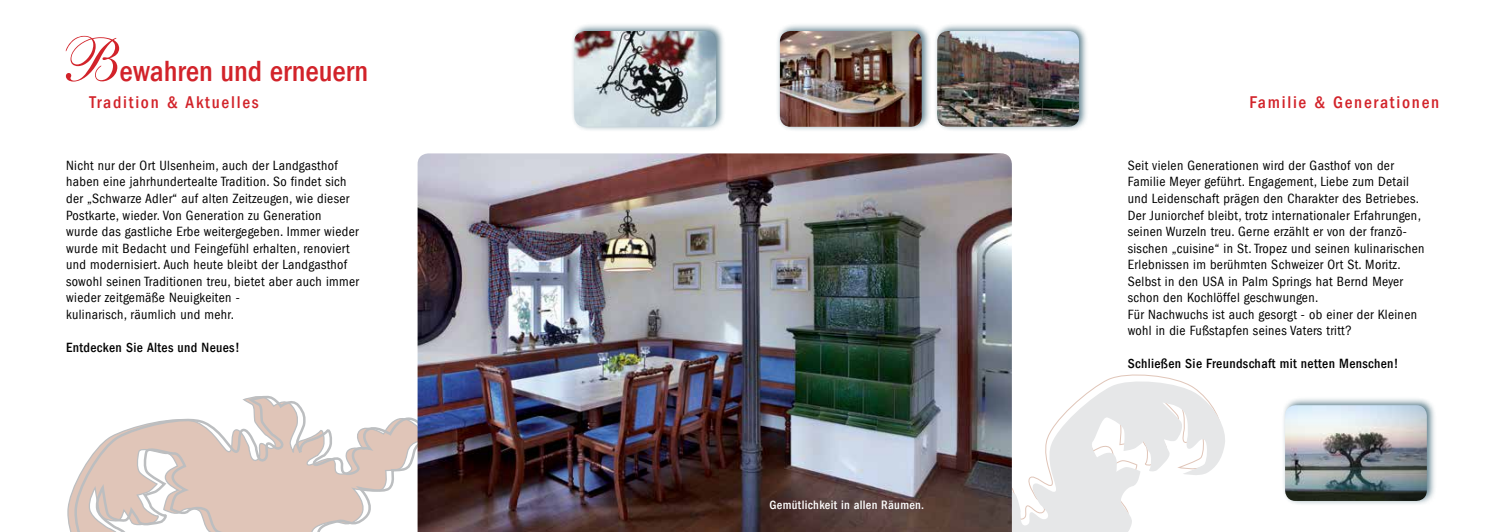
<style>
.page{position:relative;width:1496px;height:532px;background:#fff}
.page>*{position:absolute;margin:0;border:0;box-sizing:border-box;transform-origin:0 0}
.t1{font:500 condensed 30px "Franklin Gothic LT";color:#d2232a}
.t2{font:500 condensed 17.5px "Franklin Gothic LT";letter-spacing:.1em;color:#d2232a}
.t3{font:condensed 13.75px/16.5px "Franklin Gothic LT";letter-spacing:.025em;color:#000}
.t4{font:500 condensed 13.75px "Franklin Gothic LT";letter-spacing:.025em;color:#000}
.t5{font:500 condensed 12.5px "Franklin Gothic LT";letter-spacing:.025em;color:#fff}
.s1{font-family:"English 111 Vivace BT";font-weight:400;font-stretch:normal;font-size:60px}
</style>
<div class="page">
<svg style="left:1011px;top:377px;width:214px;height:154px"></svg>
<svg style="left:67px;top:484px;width:8px;height:47px"></svg>
<svg style="left:75px;top:395px;width:342px;height:136px"></svg>
<img style="left:417px;top:153px;width:594px;height:378px">
<div style="left:570px;top:22px;width:155px;height:110px;background:#295567;opacity:.75"></div>
<img style="left:574px;top:31px;width:142px;height:96px">
<div style="left:776px;top:22px;width:155px;height:110px;background:#295567;opacity:.75"></div>
<img style="left:780px;top:31px;width:141px;height:96px">
<div style="left:1281px;top:396px;width:155px;height:110px;background:#295567;opacity:.75"></div>
<img style="left:1284px;top:405px;width:142px;height:95px">
<div style="left:933px;top:22px;width:155px;height:110px;background:#295567;opacity:.75"></div>
<img style="left:937px;top:31px;width:142px;height:96px">
<h1 class="t1" style="left:57px;top:54px;width:313px"><span class="s1">B</span>ewahren und erneuern</h1>
<p class="t2" style="left:89px;top:92px;width:171px">Tradition &amp; Aktuelles</p>
<p class="t3" style="left:66px;top:157px;width:294px">Nicht nur der Ort Ulsenheim, auch der Landgasthof haben eine jahrhundertealte Tradition. So findet sich der „Schwarze Adler“ auf alten Zeitzeugen, wie dieser Postkarte, wieder. Von Generation zu Generation<br>wurde das gastliche Erbe weitergegeben. Immer wieder wurde mit Bedacht und Feingefühl erhalten, renoviert und modernisiert. Auch heute bleibt der Landgasthof sowohl seinen Traditionen treu, bietet aber auch immer wieder zeitgemäße Neuigkeiten -<br>kulinarisch, räumlich und mehr.</p>
<p class="t4" style="left:66px;top:339px;width:175px">Entdecken Sie Altes und Neues!</p>
<p class="t5" style="left:769px;top:498px;width:156px">Gemütlichkeit in allen Räumen.</p>
<p class="t2" style="left:1249px;top:92px;width:191px">Familie &amp; Generationen</p>
<p class="t3" style="left:1127px;top:157px;width:298px">Seit vielen Generationen wird der Gasthof von der Familie Meyer geführt. Engagement, Liebe zum Detail und Leidenschaft prägen den Charakter des Betriebes.<br>Der Juniorchef bleibt, trotz internationaler Erfahrungen, seinen Wurzeln treu. Gerne erzählt er von der franzö&shy;sischen „cuisine“ in St. Tropez und seinen kulinarischen Erlebnissen im berühmten Schweizer Ort St. Moritz.<br>Selbst in den USA in Palm Springs hat Bernd Meyer schon den Kochlöffel geschwungen.<br>Für Nachwuchs ist auch gesorgt - ob einer der Kleinen wohl in die Fußstapfen seines Vaters tritt?</p>
<p class="t4" style="left:1127px;top:355px;width:272px">Schließen Sie Freundschaft mit netten Menschen!</p>
</div>
